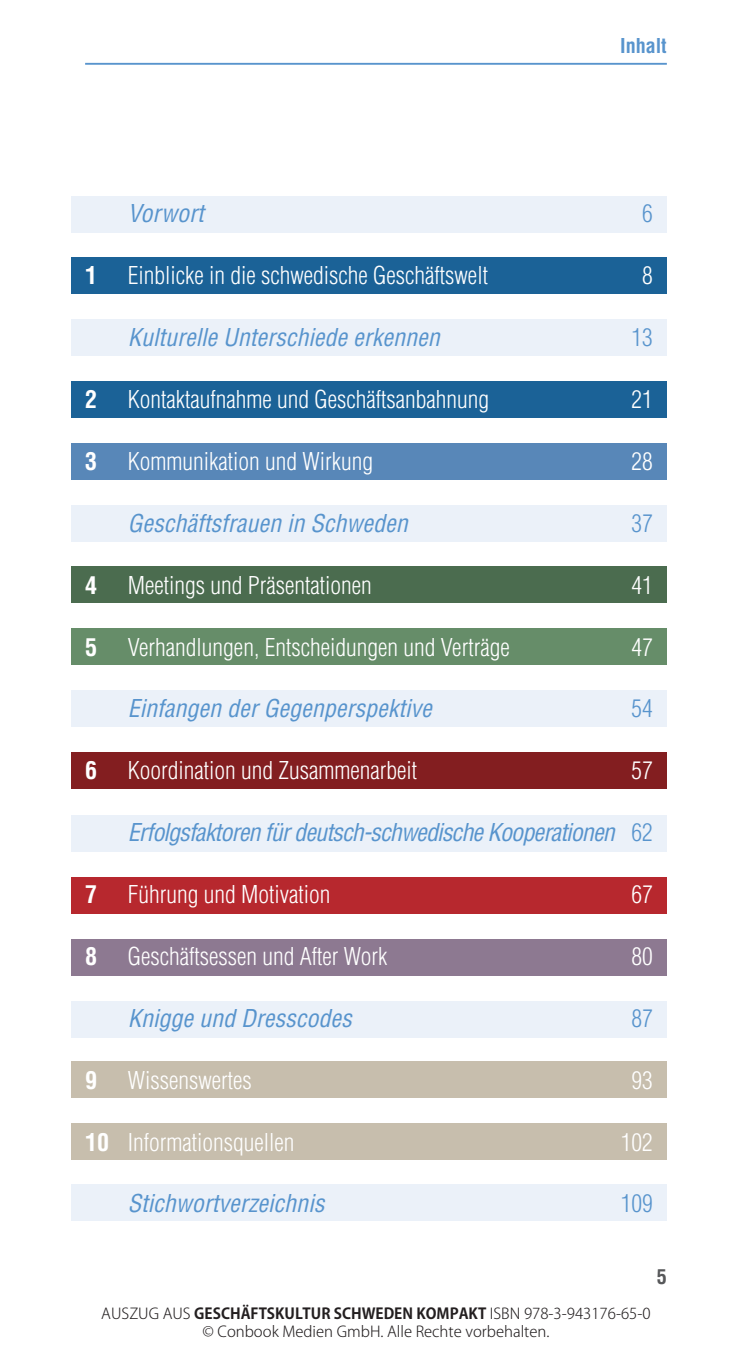
<style>
.page{position:relative;width:752px;height:1347px;background:#fff}
.page>*{position:absolute;margin:0;border:0;box-sizing:border-box;transform-origin:0 0}
.t1{font:300 condensed 24px "Helvetica LT";color:#fff}
.t2{font:italic condensed 24px "Helvetica LT";color:#5894cd}
.t3{font:italic condensed 24px "Helvetica LT";letter-spacing:-.035em;color:#5894cd}
.t4{font:300 condensed 24px "Helvetica LT";color:#5894cd}
.t5{font:700 condensed 24px "Helvetica LT";color:#fff}
.t6{font:700 condensed 20px "Helvetica LT";color:#5894cd}
.t7{font:700 condensed 20px "Helvetica LT";color:#57585a}
.t8{font:300 15px/18px "Koz Go Pro";color:#231f20;text-align:center}
.s1{font-weight:300;font-style:normal}
.s2{font-weight:700}
</style>
<div class="page">
<hr style="left:85px;top:63px;width:581px;height:2px;background:#5894cd">
<div style="left:71px;top:815px;width:595px;height:37px;background:#ebf1f9"></div>
<div style="left:71px;top:1184px;width:595px;height:37px;background:#ebf1f9"></div>
<div style="left:71px;top:1001px;width:595px;height:36px;background:#ebf1f9"></div>
<div style="left:71px;top:566px;width:595px;height:37px;background:#4b6c4f"></div>
<div style="left:71px;top:381px;width:595px;height:37px;background:#1b6297"></div>
<div style="left:71px;top:319px;width:595px;height:37px;background:#ebf1f9"></div>
<div style="left:71px;top:257px;width:595px;height:37px;background:#1b6297"></div>
<div style="left:71px;top:196px;width:595px;height:36px;background:#ebf1f9"></div>
<div style="left:71px;top:628px;width:595px;height:37px;background:#668d69"></div>
<div style="left:71px;top:690px;width:595px;height:36px;background:#ebf1f9"></div>
<div style="left:71px;top:752px;width:595px;height:36px;background:#831e20"></div>
<div style="left:71px;top:877px;width:595px;height:37px;background:#b7282e"></div>
<div style="left:71px;top:939px;width:595px;height:36px;background:#8d7991"></div>
<div style="left:71px;top:1061px;width:595px;height:36px;background:#c7bead"></div>
<div style="left:71px;top:1122px;width:595px;height:37px;background:#c7bead"></div>
<div style="left:71px;top:505px;width:595px;height:36px;background:#ebf1f9"></div>
<div style="left:71px;top:443px;width:595px;height:36px;background:#5887b8"></div>
<p class="t6" style="left:619px;top:33px;width:48px">Inhalt</p>
<p class="t2" style="left:128px;top:199px;width:78px">Vorwort</p>
<p class="t4" style="left:641px;top:199px;width:12px">6</p>
<p class="t5" style="left:85px;top:260px;width:14px">1</p>
<p class="t1" style="left:128px;top:261px;width:361px">Einblicke in die schwedische Geschäftswelt</p>
<p class="t1" style="left:641px;top:261px;width:12px">8</p>
<p class="t2" style="left:128px;top:322px;width:313px">Kulturelle Unterschiede erkennen</p>
<p class="t4" style="left:631px;top:322px;width:23px">13</p>
<p class="t5" style="left:85px;top:384px;width:13px">2</p>
<p class="t1" style="left:128px;top:384px;width:363px">Kontaktaufnahme und Geschäftsanbahnung</p>
<p class="t1" style="left:631px;top:384px;width:23px">21</p>
<p class="t5" style="left:85px;top:446px;width:13px">3</p>
<p class="t1" style="left:128px;top:446px;width:247px">Kommunikation und Wirkung</p>
<p class="t1" style="left:631px;top:446px;width:23px">28</p>
<p class="t2" style="left:128px;top:508px;width:281px">Geschäftsfrauen in Schweden</p>
<p class="t4" style="left:631px;top:508px;width:23px">37</p>
<p class="t5" style="left:85px;top:570px;width:13px">4</p>
<p class="t1" style="left:128px;top:570px;width:245px">Meetings und Präsentationen</p>
<p class="t1" style="left:631px;top:570px;width:23px">41</p>
<p class="t5" style="left:85px;top:631px;width:13px">5</p>
<p class="t1" style="left:128px;top:632px;width:383px">Verhandlungen, Entscheidungen und Verträge</p>
<p class="t1" style="left:631px;top:632px;width:23px">47</p>
<p class="t2" style="left:128px;top:693px;width:305px">Einfangen der Gegenperspektive</p>
<p class="t4" style="left:631px;top:693px;width:23px">54</p>
<p class="t5" style="left:85px;top:755px;width:13px">6</p>
<p class="t1" style="left:128px;top:755px;width:291px">Koordination und Zusammenarbeit</p>
<p class="t1" style="left:631px;top:755px;width:23px">57</p>
<p class="t3" style="left:128px;top:817px;width:526px">Erfolgsfaktoren für deutsch-schwedische Kooperationen <span class="s1">62</span></p>
<p class="t5" style="left:85px;top:879px;width:13px">7</p>
<p class="t1" style="left:128px;top:879px;width:204px">Führung und Motivation</p>
<p class="t1" style="left:631px;top:879px;width:23px">67</p>
<p class="t5" style="left:85px;top:941px;width:13px">8</p>
<p class="t1" style="left:128px;top:941px;width:261px">Geschäftsessen und After Work</p>
<p class="t1" style="left:631px;top:941px;width:23px">80</p>
<p class="t2" style="left:128px;top:1003px;width:225px">Knigge und Dresscodes</p>
<p class="t4" style="left:631px;top:1003px;width:23px">87</p>
<p class="t5" style="left:85px;top:1064px;width:13px">9</p>
<p class="t1" style="left:128px;top:1065px;width:126px">Wissenswertes</p>
<p class="t1" style="left:631px;top:1065px;width:23px">93</p>
<p class="t1" style="left:85px;top:1126px;width:211px"><span class="s2">10</span> Informationsquellen</p>
<p class="t1" style="left:620px;top:1126px;width:33px">102</p>
<p class="t2" style="left:128px;top:1188px;width:198px">Stichwortverzeichnis</p>
<p class="t4" style="left:620px;top:1188px;width:33px">109</p>
<p class="t7" style="left:656px;top:1264px;width:11px">5</p>
<p class="t8" style="left:101px;top:1304px;width:550px">AUSZUG AUS <span class="s2">GESCHÄFTSKULTUR SCHWEDEN KOMPAKT</span> ISBN 978-3-943176-65-0 © Conbook Medien GmbH. Alle Rechte vorbehalten.</p>
</div>
